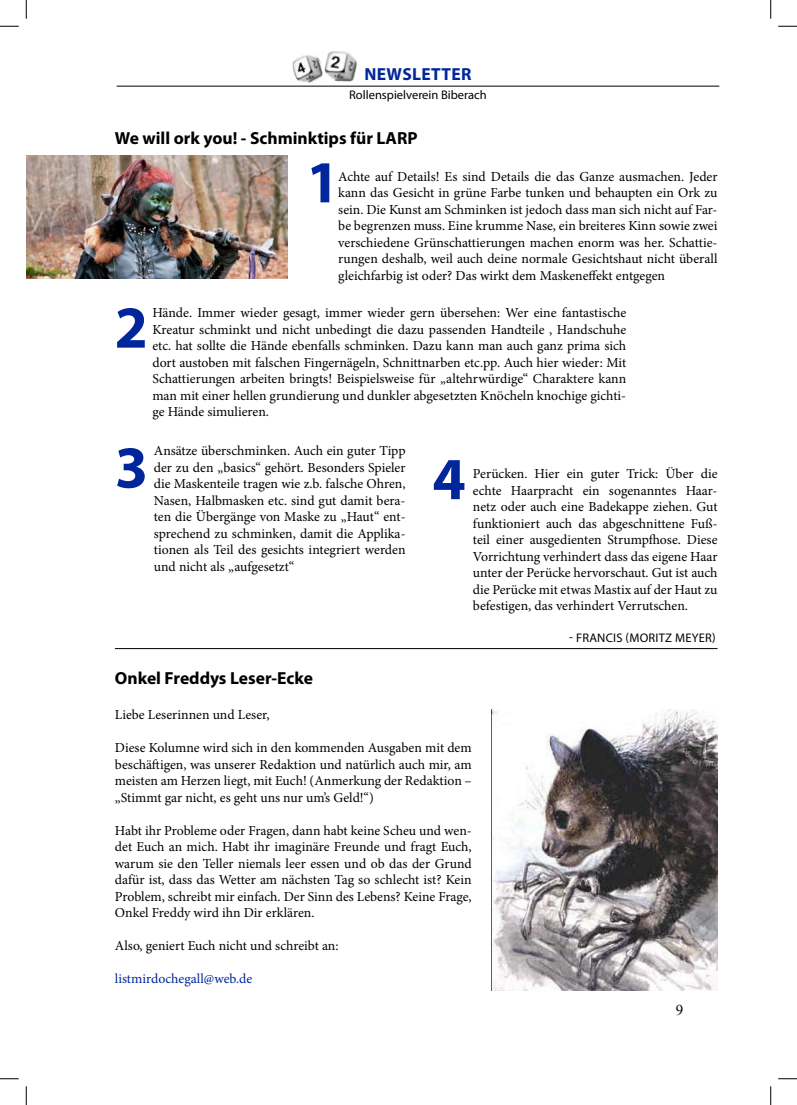
<style>
.page{position:relative;width:797px;height:1105px;background:#fff}
.page>*{position:absolute;margin:0;border:0;box-sizing:border-box;transform-origin:0 0}
.t1{font:700 60px "Myriad Pro";color:#01269b}
.t2{font:700 17.5px "Myriad Pro";color:#000}
.t3{font:700 17.5px "Myriad Pro";letter-spacing:.02em;color:#01269b}
.t4{font:15px "Times New Roman";color:#000}
.t5{font:13.75px/16.5px "Minion Pro";color:#000;text-align:justify}
.t6{font:13.75px "Minion Pro";color:#01269b}
.t7{font:12.5px "Myriad Pro";color:#000}
.t8{font:12.5px "Myriad Pro";letter-spacing:.02em;color:#000}
</style>
<div class="page">
<hr style="left:117px;top:86px;width:602px;height:1px;background:#000">
<img style="left:324px;top:51px;width:32px;height:30px">
<img style="left:293px;top:55px;width:30px;height:28px">
<hr style="left:115px;top:648px;width:602px;height:1px;background:#000">
<img style="left:26px;top:156px;width:262px;height:123px">
<img style="left:491px;top:709px;width:226px;height:281px">
<svg style="left:0;top:25px;width:19px;height:2px"></svg>
<svg style="left:778px;top:25px;width:19px;height:2px"></svg>
<svg style="left:0;top:1078px;width:19px;height:1px"></svg>
<svg style="left:778px;top:1078px;width:19px;height:1px"></svg>
<svg style="left:25px;top:0;width:2px;height:19px"></svg>
<svg style="left:25px;top:1086px;width:2px;height:19px"></svg>
<svg style="left:770px;top:0;width:1px;height:19px"></svg>
<svg style="left:770px;top:1086px;width:1px;height:19px"></svg>
<p class="t3" style="left:364px;top:63px;width:109px">Newsletter</p>
<p class="t7" style="left:349px;top:88px;width:139px">Rollenspielverein Biberach</p>
<p class="t2" style="left:115px;top:127px;width:304px">We will ork you! - Schminktips für LARP</p>
<h1 class="t1" style="left:306px;top:143px;width:35px">1</h1>
<p class="t5" style="left:338px;top:168px;width:381px">Achte auf Details! Es sind Details die das Ganze ausmachen. Jeder kann das Gesicht in grüne Farbe tunken und behaupten ein Ork zu sein. Die Kunst am Schminken ist jedoch dass man sich nicht auf Far&shy;be begrenzen muss. Eine krumme Nase, ein breiteres Kinn sowie zwei verschiedene Grünschattierungen machen enorm was her. Schattie&shy;rungen deshalb, weil auch deine normale Gesichtshaut nicht überall gleichfarbig ist oder? Das wirkt dem Maskeneffekt entgegen</p>
<p class="t5" style="left:152px;top:304px;width:475px">Hände. Immer wieder gesagt, immer wieder gern übersehen: Wer eine fantastische Kreatur schminkt und nicht unbedingt die dazu passenden Handteile , Handschuhe etc. hat sollte die Hände ebenfalls schminken. Dazu kann man auch ganz prima sich dort austoben mit falschen Fingernägeln, Schnittnarben etc.pp. Auch hier wieder: Mit Schattierungen arbeiten bringts! Beispielsweise für „altehrwürdige“ Charaktere kann man mit einer hellen grundierung und dunkler abgesetzten Knöcheln knochige gichti&shy;ge Hände simulieren.</p>
<p class="t5" style="left:154px;top:443px;width:253px">Ansätze überschminken. Auch ein guter Tipp der zu den „basics“ gehört. Besonders Spieler die Maskenteile tragen wie z.b. falsche Ohren, Nasen, Halbmasken etc. sind gut damit bera&shy;ten die Übergänge von Maske zu „Haut“ ent&shy;sprechend zu schminken, damit die Applika&shy;tionen als Teil des gesichts integriert werden und nicht als „aufgesetzt“</p>
<h1 class="t1" style="left:115px;top:288px;width:35px">2</h1>
<h1 class="t1" style="left:115px;top:428px;width:35px">3</h1>
<h1 class="t1" style="left:432px;top:440px;width:35px">4</h1>
<p class="t5" style="left:473px;top:466px;width:246px">Perücken. Hier ein guter Trick: Über die echte Haarpracht ein sogenanntes Haar&shy;netz oder auch eine Badekappe ziehen. Gut funktioniert auch das abgeschnittene Fuß&shy;teil einer ausgedienten Strumpfhose. Diese Vorrichtung verhindert dass das eigene Haar unter der Perücke hervorschaut. Gut ist auch die Perücke mit etwas Mastix auf der Haut zu befestigen, das verhindert Verrutschen.</p>
<p class="t2" style="left:115px;top:667px;width:199px">Onkel Freddys Leser-Ecke</p>
<p class="t5" style="left:115px;top:707px;width:156px">Liebe Leserinnen und Leser,</p>
<p class="t5" style="left:115px;top:740px;width:358px">Diese Kolumne wird sich in den kommenden Ausgaben mit dem beschäftigen, was unserer Redaktion und natürlich auch mir, am meisten am Herzen liegt, mit Euch! (Anmerkung der Redaktion – „Stimmt gar nicht, es geht uns nur um’s Geld!“)</p>
<p class="t5" style="left:115px;top:822px;width:358px">Habt ihr Probleme oder Fragen, dann habt keine Scheu und wen&shy;det Euch an mich. Habt ihr imaginäre Freunde und fragt Euch, warum sie den Teller niemals leer essen und ob das der Grund dafür ist, dass das Wetter am nächsten Tag so schlecht ist? Kein Problem, schreibt mir einfach. Der Sinn des Lebens? Keine Frage, Onkel Freddy wird ihn Dir erklären.</p>
<p class="t5" style="left:115px;top:938px;width:225px">Also, geniert Euch nicht und schreibt an:</p>
<p class="t6" style="left:115px;top:970px;width:139px">listmirdochegall@web.de</p>
<p class="t8" style="left:569px;top:630px;width:148px">- Francis (Moritz Meyer)</p>
<p class="t4" style="left:676px;top:999px;width:9px">9</p>
</div>
